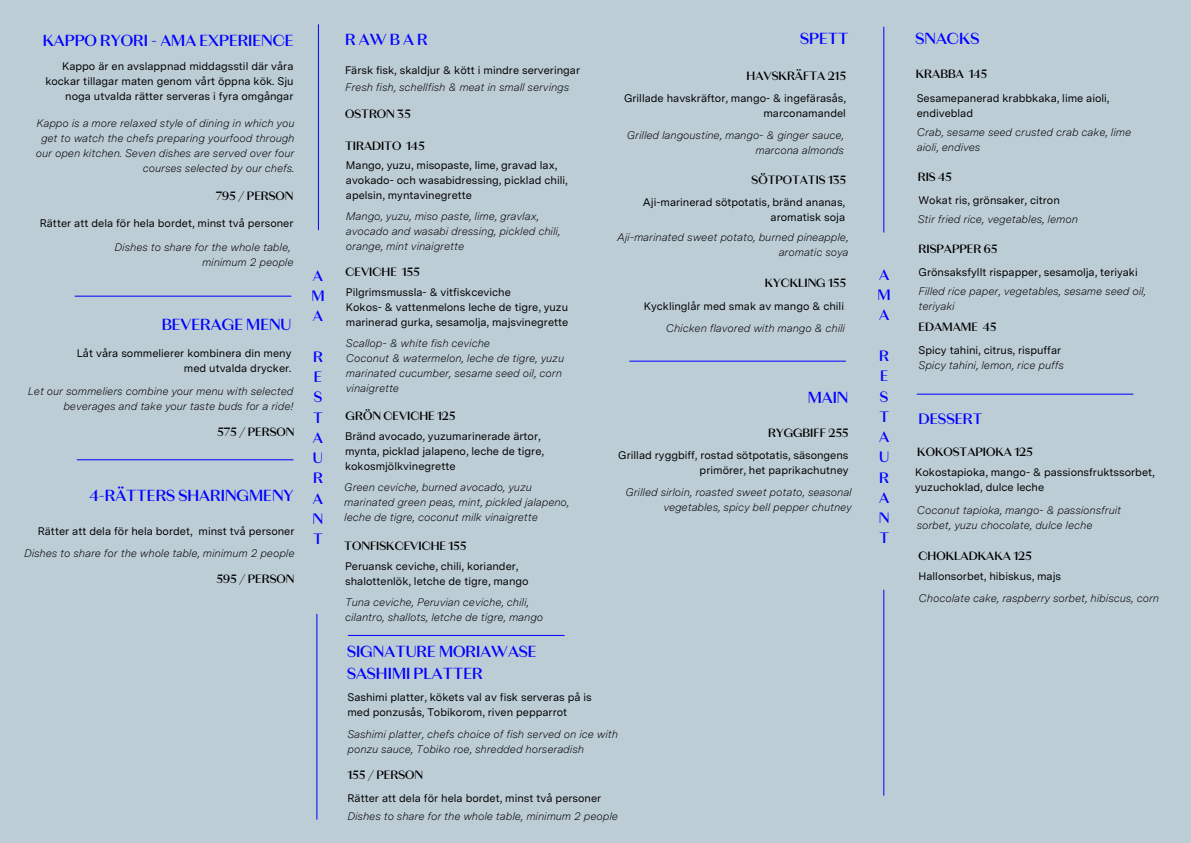
<style>
.page{position:relative;width:1191px;height:843px;background:#fff}
.page>*{position:absolute;margin:0;border:0;box-sizing:border-box;transform-origin:0 0}
.t1{font:500 16px/21.8px "Magnat Head";color:#00f}
.t2{font:500 15px/20.2px "Magnat Head";color:#00f;text-align:justify}
.t3{font:500 12px "Magnat Head";color:#000}
.t4{font:italic 300 11px/15px "Messina Sans";color:#000}
.t5{font:11px/15px "Messina Sans";color:#000}
</style>
<div class="page">
<div style="left:0;top:0;width:1190px;height:842px;background:#bdcdd6"></div>
<hr style="left:75px;top:296px;width:216px;height:1px;background:#00f">
<hr style="left:77px;top:459px;width:216px;height:1px;background:#00f">
<hr style="left:917px;top:393px;width:215px;height:1px;background:#00f">
<hr style="left:629px;top:360px;width:216px;height:1px;background:#00f">
<hr style="left:883px;top:27px;width:1px;height:205px;background:#00f">
<hr style="left:883px;top:590px;width:1px;height:205px;background:#00f">
<hr style="left:318px;top:25px;width:1px;height:205px;background:#00f">
<hr style="left:316px;top:614px;width:1px;height:205px;background:#00f">
<hr style="left:348px;top:635px;width:216px;height:1px;background:#00f">
<h1 class="t1" style="left:43px;top:31px;width:252px">KAPPO RYORI - AMA EXPERIENCE</h1>
<p class="t5" style="left:45px;top:58px;width:250px;text-align:right">Kappo är en avslappnad middagsstil där våra kockar tillagar maten genom vårt öppna kök. Sju noga utvalda rätter serveras i fyra omgångar</p>
<p class="t4" style="left:36px;top:115px;width:260px;text-align:right">Kappo is a more relaxed style of dining in which you get to watch the chefs preparing yourfood through our open kitchen. Seven dishes are served over four courses selected by our chefs.</p>
<h2 class="t3" style="left:216px;top:190px;width:79px">795 / PERSON</h2>
<p class="t5" style="left:40px;top:215px;width:255px">Rätter att dela för hela bordet, minst två personer</p>
<p class="t4" style="left:115px;top:240px;width:177px">Dishes to share for the whole table,</p>
<p class="t4" style="left:202px;top:255px;width:93px">minimum 2 people</p>
<p class="t1" style="left:162px;top:314px;width:131px">BEVERAGE MENU</p>
<p class="t5" style="left:77px;top:345px;width:216px;text-align:right">Låt våra sommelierer kombinera din meny med utvalda drycker.</p>
<h2 class="t4" style="left:28px;top:383px;width:267px;text-align:right">Let our sommeliers combine your menu with selected beverages and take your taste buds for a ride!</h2>
<h1 class="t3" style="left:217px;top:427px;width:79px">575 / PERSON</h1>
<p class="t1" style="left:89px;top:485px;width:205px">4-RÄTTERS SHARINGMENY</p>
<p class="t5" style="left:38px;top:523px;width:258px">Rätter att dela för hela bordet, minst två personer</p>
<h1 class="t4" style="left:24px;top:545px;width:272px">Dishes to share for the whole table, minimum 2 people</h1>
<h2 class="t3" style="left:216px;top:574px;width:79px">595 / PERSON</h2>
<p class="t2" style="left:311px;top:266px;width:15px">A M A</p>
<p class="t2" style="left:312px;top:347px;width:12px">R E S T A U R A N T</p>
<h1 class="t1" style="left:345px;top:30px;width:84px">RAWBAR</h1>
<h1 class="t5" style="left:345px;top:63px;width:236px">Färsk fisk, skaldjur &amp; kött i mindre serveringar</h1>
<h1 class="t4" style="left:345px;top:80px;width:225px">Fresh fish, schellfish &amp; meat in small servings</h1>
<h1 class="t3" style="left:345px;top:108px;width:67px">OSTRON 35</h1>
<p class="t3" style="left:345px;top:140px;width:81px">TIRADITO 145</p>
<p class="t5" style="left:346px;top:158px;width:223px">Mango, yuzu, misopaste, lime, gravad lax, avokado- och wasabidressing, picklad chili, apelsin, myntavinegrette</p>
<h2 class="t4" style="left:346px;top:208px;width:216px">Mango, yuzu, miso paste, lime, gravlax, avocado and wasabi dressing, pickled chili, orange, mint vinaigrette</h2>
<p class="t3" style="left:345px;top:267px;width:76px">CEVICHE 155</p>
<h2 class="t5" style="left:346px;top:284px;width:166px">Pilgrimsmussla- &amp; vitfiskceviche</h2>
<p class="t5" style="left:346px;top:299px;width:224px">Kokos- &amp; vattenmelons leche de tigre, yuzu marinerad gurka, sesamolja, majsvinegrette</p>
<h2 class="t4" style="left:346px;top:335px;width:146px">Scallop- &amp; white fish ceviche</h2>
<p class="t4" style="left:346px;top:350px;width:220px">Coconut &amp; watermelon, leche de tigre, yuzu marinated cucumber, sesame seed oil, corn vinaigrette</p>
<p class="t3" style="left:345px;top:411px;width:111px">GRÖN CEVICHE 125</p>
<p class="t5" style="left:345px;top:428px;width:200px">Bränd avocado, yuzumarinerade ärtor, mynta, picklad jalapeno, leche de tigre, kokosmjölkvinegrette</p>
<h2 class="t4" style="left:344px;top:479px;width:226px">Green ceviche, burned avocado, yuzu marinated green peas, mint, pickled jalapeno, leche de tigre, coconut milk vinaigrette</h2>
<p class="t3" style="left:344px;top:540px;width:124px">TONFISKCEVICHE 155</p>
<p class="t5" style="left:345px;top:558px;width:185px">Peruansk ceviche, chili, koriander, shalottenlök, letche de tigre, mango</p>
<h1 class="t4" style="left:345px;top:594px;width:199px">Tuna ceviche, Peruvian ceviche, chili, cilantro, shallots, letche de tigre, mango</h1>
<h1 class="t1" style="left:800px;top:29px;width:50px">SPETT</h1>
<p class="t3" style="left:746px;top:71px;width:101px">HAVSKRÄFTA 215</p>
<h2 class="t5" style="left:624px;top:91px;width:223px;text-align:right">Grillade havskräftor, mango- &amp; ingefärasås, marconamandel</h2>
<p class="t4" style="left:626px;top:127px;width:219px;text-align:right">Grilled langoustine, mango- &amp; ginger sauce, marcona almonds</p>
<p class="t3" style="left:751px;top:174px;width:96px">SÖTPOTATIS 135</p>
<h1 class="t5" style="left:643px;top:195px;width:204px;text-align:right">Aji-marinerad sötpotatis, bränd ananas, aromatisk soja</h1>
<h2 class="t4" style="left:617px;top:230px;width:233px;text-align:right">Aji-marinated sweet potato, burned pineapple, aromatic soya</h2>
<p class="t3" style="left:764px;top:277px;width:83px">KYCKLING 155</p>
<p class="t5" style="left:643px;top:298px;width:202px">Kycklinglår med smak av mango &amp; chili</p>
<h2 class="t4" style="left:665px;top:320px;width:181px">Chicken flavored with mango &amp; chili</h2>
<p class="t1" style="left:807px;top:387px;width:42px">MAIN</p>
<p class="t3" style="left:768px;top:428px;width:82px">RYGGBIFF 255</p>
<p class="t5" style="left:618px;top:447px;width:232px;text-align:right">Grillad ryggbiff, rostad sötpotatis, säsongens primörer, het paprikachutney</p>
<p class="t4" style="left:625px;top:484px;width:228px;text-align:right">Grilled sirloin, roasted sweet potato, seasonal vegetables, spicy bell pepper chutney</p>
<p class="t2" style="left:877px;top:265px;width:15px">A M A</p>
<p class="t2" style="left:879px;top:346px;width:12px">R E S T A U R</p>
<p class="t2" style="left:878px;top:488px;width:12px">A N T</p>
<h2 class="t1" style="left:915px;top:29px;width:65px">SNACKS</h2>
<p class="t3" style="left:915px;top:69px;width:73px">KRABBA 145</p>
<p class="t5" style="left:916px;top:90px;width:194px">Sesamepanerad krabbkaka, lime aioli, endiveblad</p>
<h2 class="t4" style="left:916px;top:125px;width:216px">Crab, sesame seed crusted crab cake, lime aioli, endives</h2>
<h1 class="t3" style="left:917px;top:172px;width:35px">RIS 45</h1>
<p class="t5" style="left:918px;top:192px;width:143px">Wokat ris, grönsaker, citron</p>
<h1 class="t4" style="left:917px;top:212px;width:161px">Stir fried rice, vegetables, lemon</h1>
<p class="t3" style="left:918px;top:244px;width:80px">RISPAPPER 65</p>
<h1 class="t5" style="left:918px;top:264px;width:221px">Grönsaksfyllt rispapper, sesamolja, teriyaki</h1>
<h2 class="t4" style="left:918px;top:284px;width:229px">Filled rice paper, vegetables, sesame seed oil, teriyaki</h2>
<p class="t3" style="left:918px;top:322px;width:79px">EDAMAME 45</p>
<p class="t5" style="left:918px;top:342px;width:144px">Spicy tahini, citrus, rispuffar</p>
<h2 class="t4" style="left:918px;top:358px;width:147px">Spicy tahini, lemon, rice puffs</h2>
<h2 class="t2" style="left:918px;top:409px;width:65px">DESSERT</h2>
<p class="t3" style="left:917px;top:446px;width:117px">KOKOSTAPIOKA 125</p>
<p class="t5" style="left:915px;top:464px;width:241px">Kokostapioka, mango- &amp; passionsfruktssorbet, yuzuchoklad, dulce leche</p>
<h2 class="t4" style="left:916px;top:502px;width:206px">Coconut tapioka, mango- &amp; passionsfruit sorbet, yuzu chocolate, dulce leche</h2>
<p class="t3" style="left:918px;top:550px;width:115px">CHOKLADKAKA 125</p>
<p class="t5" style="left:918px;top:568px;width:144px">Hallonsorbet, hibiskus, majs</p>
<p class="t4" style="left:918px;top:590px;width:242px">Chocolate cake, raspberry sorbet, hibiscus, corn</p>
<p class="t1" style="left:347px;top:641px;width:191px">SIGNATURE MORIAWASE<br>SASHIMI PLATTER</p>
<h2 class="t5" style="left:347px;top:689px;width:246px">Sashimi platter, kökets val av fisk serveras på is med ponzusås, Tobikorom, riven pepparrot</h2>
<p class="t4" style="left:347px;top:725px;width:272px">Sashimi platter, chefs choice of fish served on ice with ponzu sauce, Tobiko roe, shredded horseradish</p>
<p class="t3" style="left:347px;top:769px;width:77px">155 / PERSON</p>
<h2 class="t5" style="left:347px;top:789px;width:255px">Rätter att dela för hela bordet, minst två personer</h2>
<h2 class="t4" style="left:347px;top:807px;width:272px">Dishes to share for the whole table, minimum 2 people</h2>
</div>
